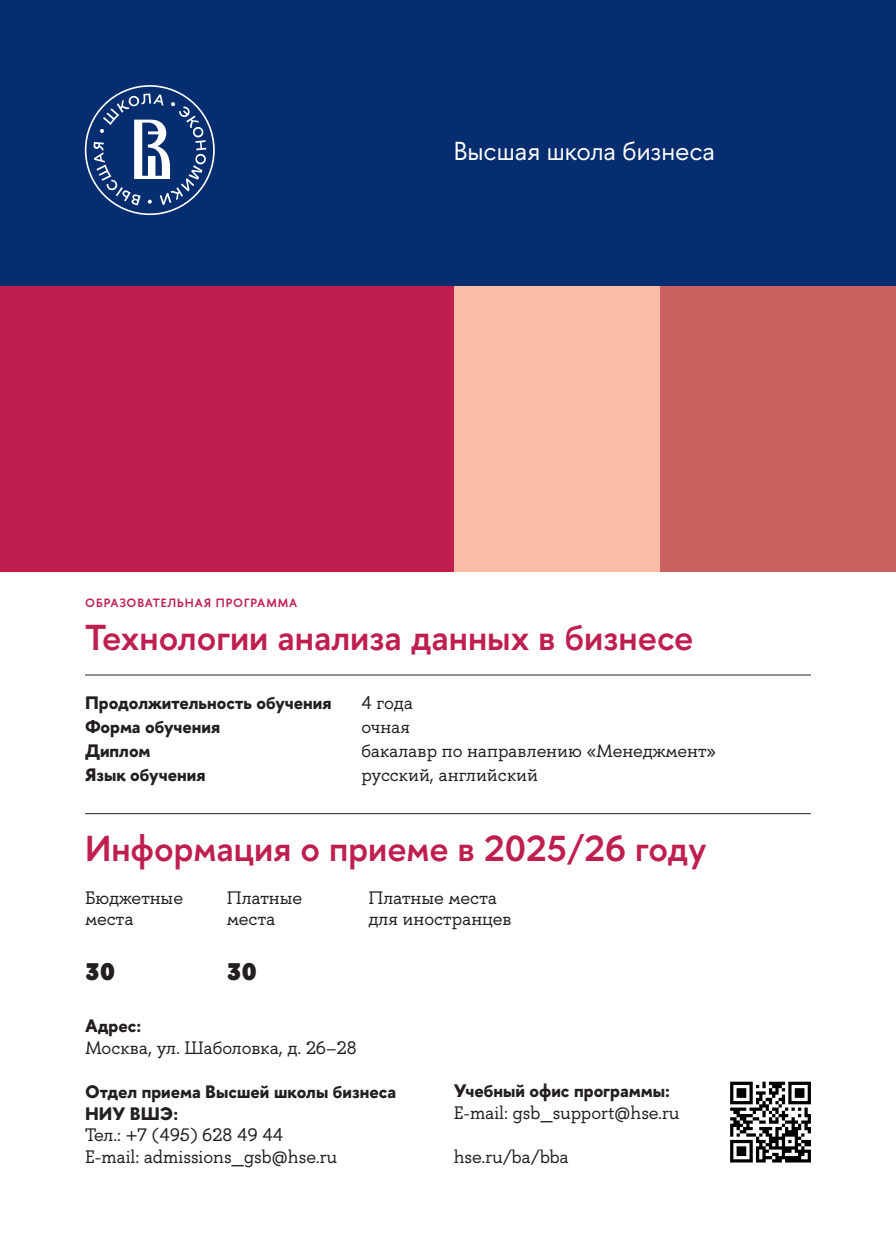
<style>
.page{position:relative;width:896px;height:1248px;background:#fff}
.page>*{position:absolute;margin:0;border:0;box-sizing:border-box;transform-origin:0 0}
.t1{font:600 36px "HSE Sans";color:#bf1f4f}
.t2{font:26px "HSE Sans";color:#fff}
.t3{font:900 24px "HSE Slab";color:#231f20}
.t4{font:18px/21.6px "HSE Slab";color:#231f20}
.t5{font:700 18px "HSE Sans";color:#231f20}
.t6{font:600 12px "HSE Sans";letter-spacing:.075em;color:#bf1f4f}
.s1{font-family:"HSE Sans";font-weight:700}
</style>
<div class="page">
<div style="left:0;top:286px;width:454px;height:285px;background:#bf1f4f"></div>
<div style="left:454px;top:286px;width:206px;height:285px;background:#fabda6"></div>
<div style="left:660px;top:286px;width:236px;height:285px;background:#ca615f"></div>
<div style="left:0;top:0;width:896px;height:286px;background:#052d6f"></div>
<svg style="left:85px;top:85px;width:130px;height:130px"></svg>
<hr style="left:85px;top:813px;width:726px;height:1px;background:#231f20">
<hr style="left:85px;top:674px;width:726px;height:1px;background:#231f20">
<svg style="left:730px;top:1081px;width:81px;height:81px"></svg>
<p class="t2" style="left:454px;top:135px;width:263px">Высшая школа бизнеса</p>
<p class="t6" style="left:85px;top:595px;width:213px">ОБРАЗОВАТЕЛЬНАЯ ПРОГРАММА</p>
<p class="t1" style="left:85px;top:614px;width:610px">Технологии анализа данных в бизнесе</p>
<p class="t5" style="left:85px;top:691px;width:248px">Продолжительность обучения</p>
<p class="t5" style="left:85px;top:715px;width:137px">Форма обучения</p>
<p class="t5" style="left:85px;top:739px;width:67px">Диплом</p>
<p class="t5" style="left:85px;top:763px;width:122px">Язык обучения</p>
<p class="t4" style="left:361px;top:692px;width:53px">4 года</p>
<p class="t4" style="left:361px;top:716px;width:50px">очная</p>
<p class="t4" style="left:361px;top:740px;width:356px">бакалавр по направлению «Менеджмент»</p>
<p class="t4" style="left:361px;top:764px;width:178px">русский, английский</p>
<p class="t1" style="left:85px;top:825px;width:623px">Информация о приеме в 2025/26 году</p>
<p class="t4" style="left:85px;top:887px;width:100px">Бюджетные места</p>
<p class="t4" style="left:227px;top:887px;width:77px">Платные места</p>
<p class="t4" style="left:369px;top:887px;width:145px">Платные места для иностранцев</p>
<p class="t3" style="left:85px;top:956px;width:32px">30</p>
<p class="t3" style="left:227px;top:956px;width:32px">30</p>
<p class="t4" style="left:85px;top:1015px;width:273px"><span class="s1">Адрес:<br></span>Москва, ул. Шаболовка, д. 26–28</p>
<p class="t4" style="left:85px;top:1081px;width:312px"><span class="s1">Отдел приема Высшей школы бизнеса<br>НИУ ВШЭ:<br></span>Тел.: +7 (495) 628 49 44<br>E-mail: admissions_gsb@hse.ru</p>
<p class="t4" style="left:454px;top:1080px;width:227px"><span class="s1">Учебный офис программы:<br></span>E-mail: gsb_support@hse.ru</p>
<p class="t4" style="left:454px;top:1145px;width:117px">hse.ru/ba/bba</p>
</div>
